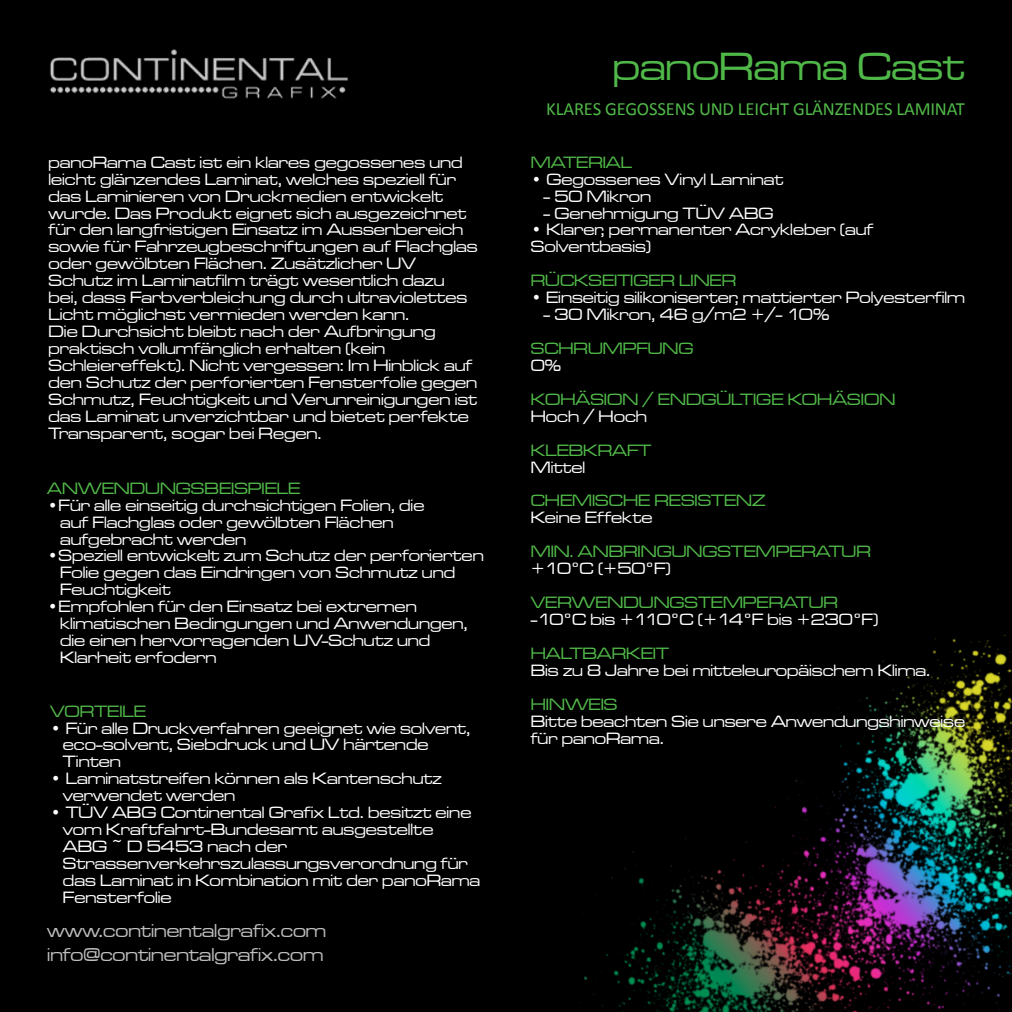
<style>
.page{position:relative;width:1012px;height:1012px;background:#000}
.page>*{position:absolute;margin:0;border:0;box-sizing:border-box;transform-origin:0 0}
.t1{font:40.6px "Microgramma D Medi Exte";color:#50b848}
.t2{font:19.25px/23.1px "Microgramma D Medi Exte";color:#c0bfbf}
.t3{font:18.72px "Calibri";letter-spacing:-.01em;color:#50b848}
.t4{font:16.97px/17px "Microgramma D Medi Exte";color:#fff}
.t5{font:16.97px "Microgramma D Medi Exte";color:#50b848}
</style>
<div class="page">
<img style="left:579px;top:634px;width:433px;height:378px">
<img style="left:50px;top:49px;width:298px;height:50px">
<p class="t4" style="left:49px;top:153px;width:431px">panoRama Cast ist ein klares gegossenes und leicht glänzendes Laminat, welches speziell für das Laminieren von Druckmedien entwickelt wurde. Das Produkt eignet sich ausgezeichnet für den langfristigen Einsatz im Aussenbereich sowie für Fahrzeugbeschriftungen auf Flachglas oder gewölbten Flächen. Zusätzlicher UV Schutz im Laminatfilm trägt wesentlich dazu bei, dass Farbverbleichung durch ultraviolettes Licht möglichst vermieden werden kann.<br>Die Durchsicht bleibt nach der Aufbringung praktisch vollumfänglich erhalten (kein Schleiereffekt). Nicht vergessen: Im Hinblick auf den Schutz der perforierten Fensterfolie gegen Schmutz, Feuchtigkeit und Verunreinigungen ist das Laminat unverzichtbar und bietet perfekte Transparent, sogar bei Regen.</p>
<p class="t5" style="left:47px;top:477px;width:254px">ANWENDUNGSBEISPIELE</p>
<p class="t4" style="left:60px;top:496px;width:366px;text-indent:-13px">•Für alle einseitig durchsichtigen Folien, die auf Flachglas oder gewölbten Flächen aufgebracht werden</p>
<p class="t4" style="left:60px;top:547px;width:425px;text-indent:-13px">•Speziell entwickelt zum Schutz der perforierten<br>Folie gegen das Eindringen von Schmutz und<br>Feuchtigkeit</p>
<p class="t4" style="left:60px;top:598px;width:409px;text-indent:-13px">•Empfohlen für den Einsatz bei extremen klimatischen Bedingungen und Anwendungen, die einen hervorragenden UV-Schutz und Klarheit erfodern</p>
<p class="t5" style="left:50px;top:700px;width:97px">VORTEILE</p>
<p class="t4" style="left:63px;top:719px;width:409px;text-indent:-13px">• Für alle Druckverfahren geeignet wie solvent, eco-solvent, Siebdruck und UV härtende<br>Tinten</p>
<p class="t4" style="left:63px;top:770px;width:380px;text-indent:-13px">• Laminatstreifen können als Kantenschutz verwendet werden</p>
<p class="t4" style="left:63px;top:804px;width:419px;text-indent:-13px">• TÜV ABG Continental Grafix Ltd. besitzt eine vom Kraftfahrt-Bundesamt ausgestellte ABG ~ D 5453 nach der Strassenverkehrszulassungsverordnung für das Laminat in Kombination mit der panoRama Fensterfolie</p>
<p class="t2" style="left:47px;top:919px;width:280px">www.continentalgrafix.com info@continentalgrafix.com</p>
<h1 class="t1" style="left:613px;top:41px;width:354px">panoRama Cast</h1>
<p class="t3" style="left:546px;top:97px;width:420px">KLARES GEGOSSENS UND LEICHT GLÄNZENDES LAMINAT</p>
<p class="t5" style="left:531px;top:151px;width:103px">MATERIAL</p>
<p class="t4" style="left:531px;top:170px;width:254px">• Gegossenes Vinyl Laminat</p>
<p class="t4" style="left:543px;top:187px;width:109px">- 50 Mikron</p>
<p class="t4" style="left:543px;top:204px;width:232px">- Genehmigung TÜV ABG</p>
<p class="t4" style="left:531px;top:221px;width:344px">• Klarer, permanenter Acrykleber (auf<br>Solventbasis)</p>
<p class="t5" style="left:531px;top:270px;width:207px">RÜCKSEITIGER LINER</p>
<p class="t4" style="left:531px;top:289px;width:436px">• Einseitig silikoniserter, mattierter Polyesterfilm</p>
<p class="t4" style="left:543px;top:306px;width:287px">- 30 Mikron, 46 g/m2 +/- 10%</p>
<p class="t5" style="left:531px;top:338px;width:164px">SCHRUMPFUNG</p>
<p class="t4" style="left:531px;top:356px;width:32px">0%</p>
<p class="t5" style="left:531px;top:388px;width:366px">KOHÄSION / ENDGÜLTIGE KOHÄSION</p>
<p class="t4" style="left:531px;top:407px;width:118px">Hoch / Hoch</p>
<p class="t5" style="left:531px;top:439px;width:122px">KLEBKRAFT</p>
<p class="t4" style="left:531px;top:458px;width:56px">Mittel</p>
<p class="t5" style="left:531px;top:490px;width:236px">CHEMISCHE RESISTENZ</p>
<p class="t4" style="left:531px;top:509px;width:123px">Keine Effekte</p>
<p class="t5" style="left:531px;top:541px;width:341px">MIN. ANBRINGUNGSTEMPERATUR</p>
<p class="t4" style="left:531px;top:560px;width:141px">+10°C (+50°F)</p>
<p class="t5" style="left:531px;top:592px;width:309px">VERWENDUNGSTEMPERATUR</p>
<p class="t4" style="left:531px;top:610px;width:349px">-10°C bis +110°C (+14°F bis +230°F)</p>
<p class="t5" style="left:531px;top:642px;width:140px">HALTBARKEIT</p>
<p class="t4" style="left:531px;top:661px;width:401px">Bis zu 8 Jahre bei mitteleuropäischem Klima.</p>
<p class="t5" style="left:531px;top:693px;width:88px">HINWEIS</p>
<p class="t4" style="left:531px;top:712px;width:436px">Bitte beachten Sie unsere Anwendungshinweise für panoRama.</p>
</div>
